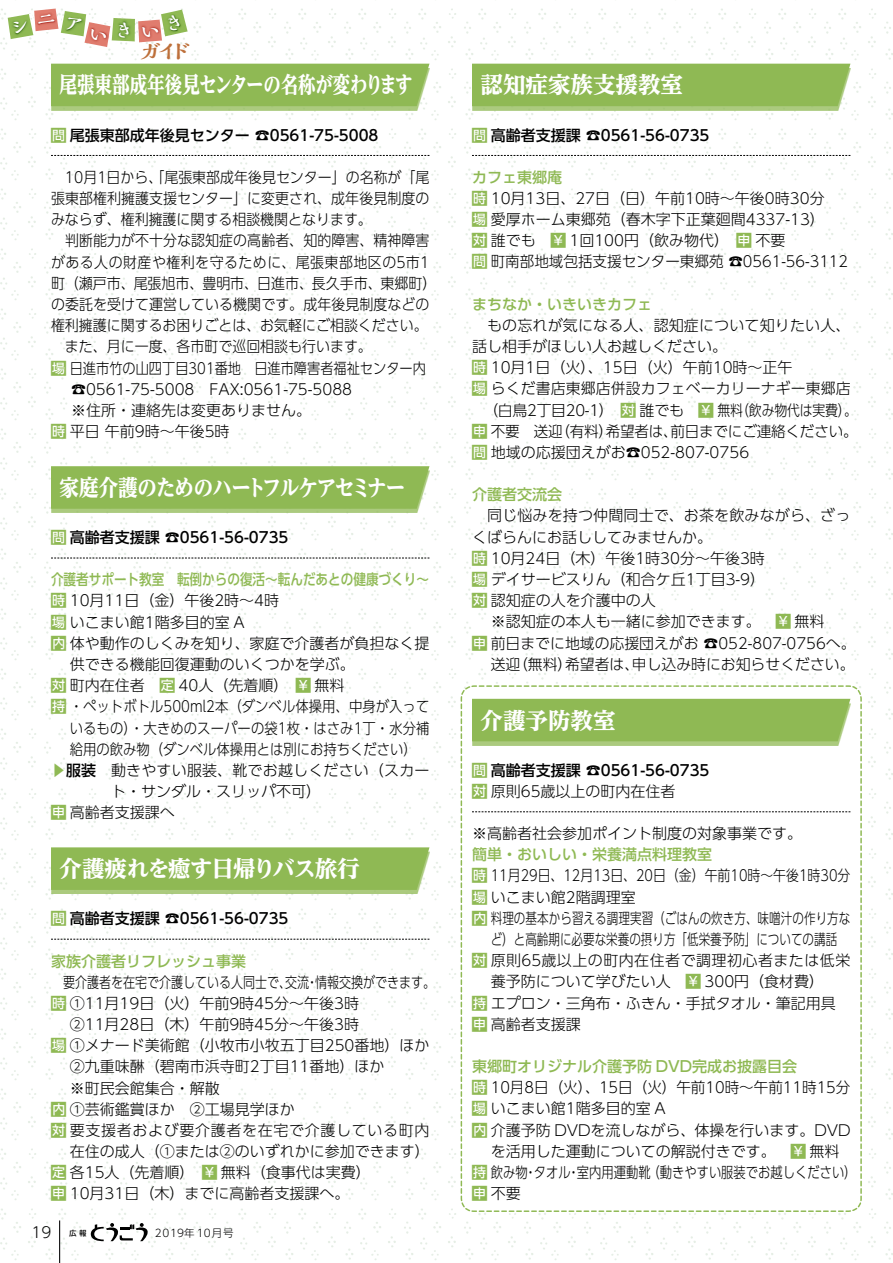
<style>
.page{position:relative;width:893px;height:1263px;background:#fff}
.page>*{position:absolute;margin:0;border:0;box-sizing:border-box;transform-origin:0 0}
.t1{font:800 22.5px "UD Reimin Pro";letter-spacing:-.015em;color:#fff;scale:.78 1}
.t2{font:800 22.5px "UD Reimin Pro";letter-spacing:-.05em;color:#fff;scale:.87 1}
.t3{font:800 22.5px "UD Reimin Pro";letter-spacing:-.015em;color:#fff}
.t4{font:800 22.5px "UD Reimin Pro";letter-spacing:-.05em;color:#fff}
.t5{font:800 21px "Kaimin So Std";color:#be703b;scale:1.05 1}
.t6{font:300 15px/21.1px "UD Shin Go Pro";color:#000}
.t7{font:300 15px/21.1px "UD Shin Go Pro";color:#000;scale:.93 1}
.t8{font:500 15px/21.1px "UD Shin Go Pro";color:#000}
.t9{font:300 15px "UD Shin Go Pro";color:#000;scale:.89 1}
.t10{font:500 15px "UD Shin Go Pro";color:#8fb954}
.t11{font:300 15px "UD Shin Go Pro";color:#000;scale:.77 1}
.t12{font:300 15px "UD Shin Go Pro";color:#000;scale:.86 1}
.t13{font:300 15px "UD Shin Go Pro";color:#000;scale:.8 1}
.t14{font:300 15px "UD Shin Go Pro";color:#000;scale:.82 1}
.t15{font:500 15px "UD Shin Go Pro";color:#8fb954;scale:.84 1}
.t16{font:300 15px "UD Shin Go Pro";letter-spacing:.03em;color:#000}
.t17{font:300 15px "UD Shin Go Pro";letter-spacing:.045em;color:#000}
.t18{font:300 10.5px "UD Shin Go Pro";letter-spacing:.04em;color:#000}
.s1{font-family:"nishinfont";font-weight:400;color:#8fb954}
.s2{font-weight:500;color:#8fb954}
.s3{font-weight:500}
.s4{font-weight:300}
</style>
<div class="page">
<svg style="left:51px;top:155px;width:378px;height:1px"></svg>
<svg style="left:51px;top:558px;width:378px;height:1px"></svg>
<svg style="left:51px;top:939px;width:378px;height:1px"></svg>
<div style="left:51px;top:68px;width:379px;height:42px;background:#abca7e"></div>
<div style="left:51px;top:64px;width:378px;height:42px;background:#8fb954"></div>
<div style="left:51px;top:470px;width:379px;height:43px;background:#abca7e"></div>
<div style="left:51px;top:466px;width:378px;height:43px;background:#8fb954"></div>
<div style="left:51px;top:851px;width:379px;height:43px;background:#abca7e"></div>
<div style="left:51px;top:847px;width:378px;height:43px;background:#8fb954"></div>
<svg style="left:472px;top:155px;width:378px;height:1px"></svg>
<div style="left:472px;top:68px;width:379px;height:42px;background:#abca7e"></div>
<div style="left:472px;top:64px;width:378px;height:42px;background:#8fb954"></div>
<svg style="left:460px;top:685px;width:402px;height:527px"></svg>
<hr style="left:59px;top:1220px;width:1px;height:43px;background:#000">
<svg style="left:91px;top:1223px;width:57px;height:18px"></svg>
<svg style="left:8px;top:8px;width:180px;height:39px"></svg>
<h2 class="t5" style="left:140px;top:37px;width:52px">ガイド</h2>
<h1 class="t1" style="left:60px;top:67px;width:454px">尾張東部成年後見センターの名称が変わります</h1>
<p class="t8" style="left:51px;top:124px;width:329px"><span class="s1">9</span> 尾張東部成年後見センター ☎0561-75-5008</p>
<p class="t7" style="left:51px;top:166px;width:416px">　10月1日から、「尾張東部成年後見センター」の名称が「尾張東部権利擁護支援センター」に変更され、成年後見制度のみならず、権利擁護に関する相談機関となります。<br>　判断能力が不十分な認知症の高齢者、知的障害、精神障害がある人の財産や権利を守るために、尾張東部地区の5市1町（瀬戸市、尾張旭市、豊明市、日進市、長久手市、東郷町）の委託を受けて運営している機関です。成年後見制度などの権利擁護に関するお困りごとは、お気軽にご相談ください。　また、月に一度、各市町で巡回相談も行います。<br><span class="s1">2</span> 日進市竹の山四丁目301番地　日進市障害者福祉センター内　 ☎0561-75-5008　FAX:0561-75-5088<br>　 ※住所・連絡先は変更ありません。<br><span class="s1">1</span> 平日 午前9時～午後5時</p>
<h1 class="t2" style="left:60px;top:469px;width:399px">家庭介護のためのハートフルケアセミナー</h1>
<p class="t8" style="left:51px;top:526px;width:239px"><span class="s1">9</span> 高齢者支援課 ☎0561-56-0735</p>
<p class="t15" style="left:51px;top:567px;width:451px">介護者サポート教室　転倒からの復活～転んだあとの健康づくり～</p>
<p class="t6" style="left:51px;top:589px;width:245px"><span class="s1">1</span> 10月11日（金）午後2時～4時　</p>
<p class="t6" style="left:51px;top:611px;width:195px"><span class="s1">2</span> いこまい館1階多目的室 A</p>
<p class="t6" style="left:51px;top:632px;width:380px"><span class="s1">^</span> 体や動作のしくみを知り、家庭で介護者が負担なく提</p>
<p class="t6" style="left:70px;top:653px;width:286px">供できる機能回復運動のいくつかを学ぶ。</p>
<p class="t6" style="left:51px;top:674px;width:295px"><span class="s1">3</span> 町内在住者　<span class="s1">4</span> 40人（先着順）　<span class="s1">5</span> 無料</p>
<p class="t9" style="left:51px;top:694px;width:427px"><span class="s1">6</span> ・ペットボトル500ml2本（ダンベル体操用、中身が入って</p>
<p class="t9" style="left:70px;top:716px;width:406px">いるもの）・大きめのスーパーの袋1枚・はさみ1丁・水分補</p>
<p class="t9" style="left:70px;top:737px;width:392px">給用の飲み物（ダンベル体操用とは別にお持ちください）</p>
<p class="t6" style="left:51px;top:759px;width:380px"><span class="s2">▶</span><span class="s3">服装</span> 動きやすい服装、靴でお越しください（スカー</p>
<p class="t6" style="left:111px;top:780px;width:211px">ト・サンダル・スリッパ不可）</p>
<p class="t6" style="left:51px;top:801px;width:125px"><span class="s1">8</span> 高齢者支援課へ</p>
<h1 class="t4" style="left:60px;top:850px;width:302px">介護疲れを癒す日帰りバス旅行</h1>
<p class="t8" style="left:51px;top:907px;width:239px"><span class="s1">9</span> 高齢者支援課 ☎0561-56-0735</p>
<p class="t10" style="left:51px;top:949px;width:196px">家族介護者リフレッシュ事業</p>
<p class="t13" style="left:51px;top:970px;width:481px">　要介護者を在宅で介護している人同士で、交流・情報交換ができます。</p>
<p class="t6" style="left:51px;top:992px;width:309px"><span class="s1">1</span> ①11月19日（火）午前9時45分～午後3時</p>
<p class="t6" style="left:70px;top:1013px;width:291px">②11月28日（木）午前9時45分～午後3時</p>
<p class="t6" style="left:51px;top:1034px;width:380px"><span class="s1">2</span> ①メナード美術館（小牧市小牧五丁目250番地）ほか</p>
<p class="t6" style="left:70px;top:1055px;width:316px">②九重味醂（碧南市浜寺町2丁目11番地）ほか</p>
<p class="t6" style="left:70px;top:1077px;width:151px">※町民会館集合・解散</p>
<p class="t6" style="left:51px;top:1098px;width:245px"><span class="s1">^</span> ①芸術鑑賞ほか　②工場見学ほか</p>
<p class="t17" style="left:51px;top:1118px;width:380px"><span class="s1">3</span> 要支援者および要介護者を在宅で介護している町内</p>
<p class="t6" style="left:70px;top:1140px;width:361px">在住の成人（①または②のいずれかに参加できます）</p>
<p class="t6" style="left:51px;top:1161px;width:321px"><span class="s1">4</span> 各15人（先着順）　<span class="s1">5</span> 無料（食事代は実費）</p>
<p class="t6" style="left:51px;top:1183px;width:300px"><span class="s1">8</span> 10月31日（木）までに高齢者支援課へ。</p>
<p class="t6" style="left:31px;top:1221px;width:57px">19 <sup>広</sup> <sup>報</sup></p>
<p class="t18" style="left:155px;top:1224px;width:80px">2019年 10 月号</p>
<h1 class="t3" style="left:480px;top:67px;width:204px">認知症家族支援教室</h1>
<p class="t8" style="left:472px;top:124px;width:239px"><span class="s1">9</span> 高齢者支援課 ☎0561-56-0735</p>
<p class="t6" style="left:472px;top:166px;width:378px"><span class="s2">カフェ東郷庵<br></span><span class="s1">1</span> 10月13日、27日（日）午前10時～午後0時30分<br><span class="s1">2</span> 愛厚ホーム東郷苑（春木字下正葉廻間4337-13）<br><span class="s1">3</span> 誰でも　<span class="s1">5</span> 1回100円（飲み物代）　<span class="s1">8</span> 不要<br><span class="s1">9</span> 町南部地域包括支援センター東郷苑 ☎0561-56-3112</p>
<p class="t10" style="left:472px;top:292px;width:181px">まちなか・いきいきカフェ</p>
<p class="t6" style="left:472px;top:314px;width:380px">　もの忘れが気になる人、認知症について知りたい人、</p>
<p class="t6" style="left:472px;top:335px;width:256px">話し相手がほしい人お越しください。</p>
<p class="t6" style="left:472px;top:356px;width:322px"><span class="s1">1</span> 10月1日（火）、15日（火）午前10時～正午</p>
<p class="t6" style="left:472px;top:378px;width:380px"><span class="s1">2</span> らくだ書店東郷店併設カフェベーカリーナギー東郷店</p>
<p class="t6" style="left:483px;top:399px;width:375px">（白鳥2丁目20-1） <span class="s1">3</span> 誰でも　<span class="s1">5</span> 無料（飲み物代は実費）。</p>
<p class="t6" style="left:472px;top:420px;width:387px"><span class="s1">8</span> 不要　送迎（有料）希望者は、前日までにご連絡ください。</p>
<p class="t6" style="left:472px;top:441px;width:279px"><span class="s1">9</span> 地域の応援団えがお☎052-807-0756</p>
<p class="t10" style="left:472px;top:482px;width:91px">介護者交流会</p>
<p class="t6" style="left:472px;top:504px;width:380px">　同じ悩みを持つ仲間同士で、お茶を飲みながら、ざっ</p>
<p class="t6" style="left:472px;top:526px;width:241px">くばらんにお話ししてみませんか。</p>
<p class="t6" style="left:472px;top:547px;width:294px"><span class="s1">1</span> 10月24日（木）午後1時30分～午後3時</p>
<p class="t6" style="left:472px;top:568px;width:295px"><span class="s1">2</span> デイサービスりん（和合ケ丘1丁目3-9）</p>
<p class="t6" style="left:472px;top:589px;width:185px"><span class="s1">3</span> 認知症の人を介護中の人</p>
<p class="t6" style="left:491px;top:610px;width:335px">※認知症の本人も一緒に参加できます。　<span class="s1">5</span> 無料</p>
<p class="t6" style="left:472px;top:632px;width:385px"><span class="s1">8</span> 前日までに地域の応援団えがお ☎052-807-0756へ。</p>
<p class="t6" style="left:491px;top:653px;width:365px">送迎（無料）希望者は、申し込み時にお知らせください。</p>
<h1 class="t3" style="left:480px;top:702px;width:136px">介護予防教室</h1>
<p class="t8" style="left:472px;top:759px;width:239px"><span class="s1">9</span> 高齢者支援課 ☎0561-56-0735<br><span class="s1">3</span> <span class="s4">原則65歳以上の町内在住者</span></p>
<p class="t6" style="left:472px;top:822px;width:331px">※高齢者社会参加ポイント制度の対象事業です。</p>
<p class="t10" style="left:472px;top:842px;width:241px">簡単・おいしい・栄養満点料理教室</p>
<p class="t12" style="left:472px;top:863px;width:442px"><span class="s1">1</span> 11月29日、12月13日、20日（金）午前10時～午後1時30分</p>
<p class="t6" style="left:472px;top:886px;width:165px"><span class="s1">2</span> いこまい館2階調理室</p>
<p class="t11" style="left:472px;top:906px;width:493px"><span class="s1">^</span> 料理の基本から習える調理実習（ごはんの炊き方、味噌汁の作り方な</p>
<p class="t11" style="left:491px;top:927px;width:451px">ど）と高齢期に必要な栄養の摂り方「低栄養予防」についての講話</p>
<p class="t16" style="left:472px;top:948px;width:380px"><span class="s1">3</span> 原則65歳以上の町内在住者で調理初心者または低栄</p>
<p class="t6" style="left:491px;top:970px;width:335px">養予防について学びたい人　<span class="s1">5</span> 300円（食材費）</p>
<p class="t6" style="left:472px;top:992px;width:365px"><span class="s1">6</span> エプロン・三角布・ふきん・手拭タオル・筆記用具</p>
<p class="t6" style="left:472px;top:1013px;width:110px"><span class="s1">8</span> 高齢者支援課</p>
<p class="t10" style="left:472px;top:1054px;width:327px">東郷町オリジナル介護予防 DVD完成お披露目会</p>
<p class="t6" style="left:472px;top:1076px;width:380px"><span class="s1">1</span> 10月8日（火）、15日（火）午前10時～午前11時15分</p>
<p class="t6" style="left:472px;top:1097px;width:195px"><span class="s1">2</span> いこまい館1階多目的室 A</p>
<p class="t6" style="left:472px;top:1119px;width:380px"><span class="s1">^</span> 介護予防 DVDを流しながら、体操を行います。DVD</p>
<p class="t6" style="left:491px;top:1140px;width:350px">を活用した運動についての解説付きです。　<span class="s1">5</span> 無料</p>
<p class="t14" style="left:472px;top:1160px;width:470px"><span class="s1">6</span> 飲み物・タオル・室内用運動靴（動きやすい服装でお越しください）</p>
<p class="t6" style="left:472px;top:1182px;width:50px"><span class="s1">8</span> 不要</p>
</div>
